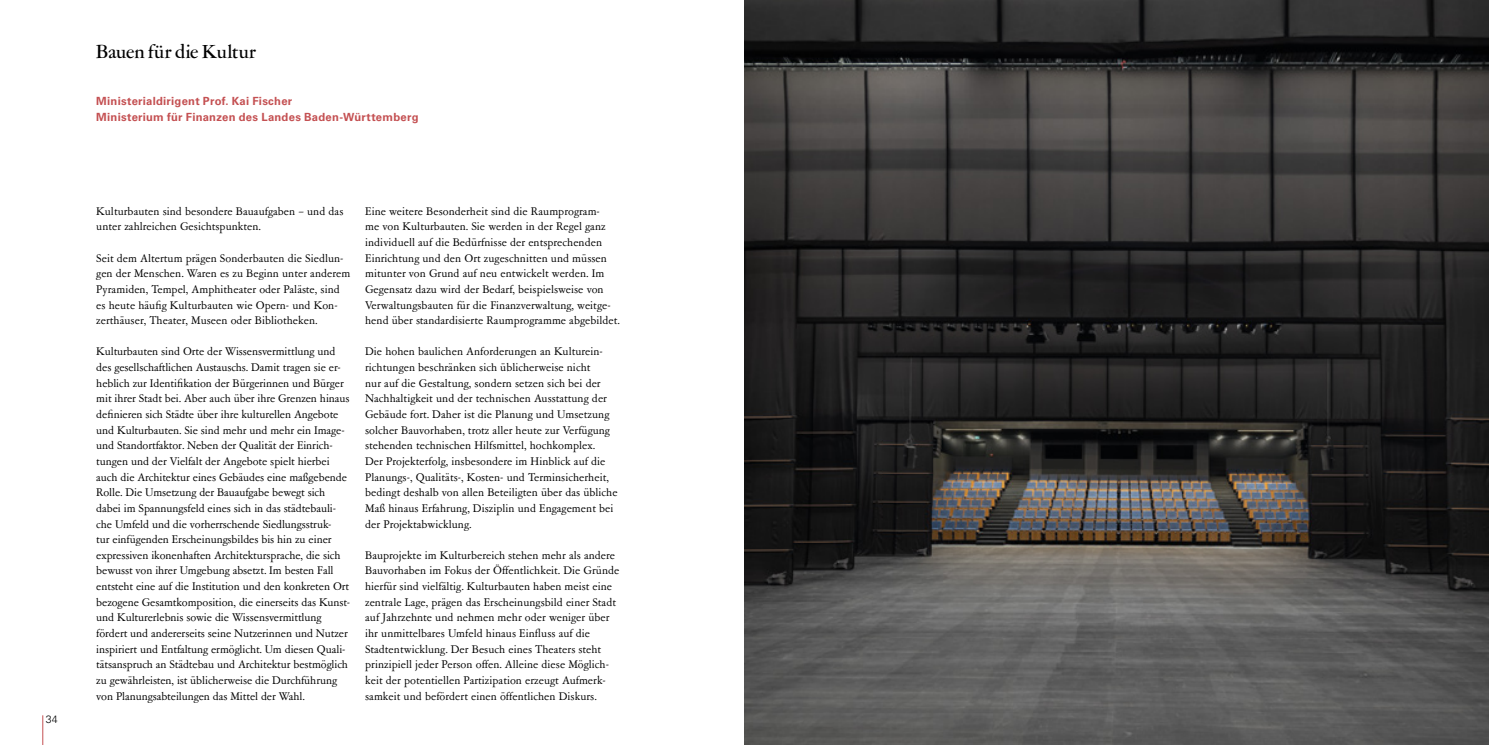
<style>
.page{position:relative;width:1489px;height:745px;background:#fff}
.page>*{position:absolute;margin:0;border:0;box-sizing:border-box;transform-origin:0 0}
._02_Überschrift_inne{font:500 21.25px "Garamont Amst SH";letter-spacing:.01em;color:#000}
._04_Mengentext{font:12.5px/15.6px "Garamont Amst SB";letter-spacing:.005em;color:#000}
._03_Zwischenünbersch{font:700 11.25px "Univers";letter-spacing:.02em;color:#c45052}
.t1{font:300 10.62px "Univers";color:#000}
</style>
<div class="page">
<hr style="left:43px;top:714px;width:1px;height:30px;background:#c45052">
<img style="left:744px;top:0;width:744px;height:744px">
<p class="t1" style="left:46px;top:712px;width:13px">34</p>
<p class="_02_Überschrift_inne" style="left:96px;top:41px;width:161px">Bauen für die Kultur</p>
<p class="_03_Zwischenünbersch" style="left:96px;top:94px;width:197px">Ministerialdirigent Prof. Kai Fischer</p>
<p class="_03_Zwischenünbersch" style="left:96px;top:110px;width:324px">Ministerium für Finanzen des Landes Baden-Württemberg</p>
<p class="_04_Mengentext" style="left:96px;top:203px;width:248px">Kulturbauten sind besondere Bauaufgaben – und das unter zahlreichen Gesichtspunkten.</p>
<p class="_04_Mengentext" style="left:96px;top:250px;width:255px">Seit dem Altertum prägen Sonderbauten die Siedlun&shy;gen der Menschen. Waren es zu Beginn unter anderem Pyramiden, Tempel, Amphitheater oder Paläste, sind es heute häufig Kulturbauten wie Opern- und Kon&shy;zerthäuser, Theater, Museen oder Bibliotheken.</p>
<p class="_04_Mengentext" style="left:96px;top:344px;width:255px">Kulturbauten sind Orte der Wissensvermittlung und des gesellschaftlichen Austauschs. Damit tragen sie er&shy;heblich zur Identifikation der Bürgerinnen und Bürger mit ihrer Stadt bei. Aber auch über ihre Grenzen hinaus definieren sich Städte über ihre kulturellen Angebote und Kulturbauten. Sie sind mehr und mehr ein Image&shy;und Standortfaktor. Neben der Qualität der Einrich&shy;tungen und der Vielfalt der Angebote spielt hierbei auch die Architektur eines Gebäudes eine maßgebende Rolle. Die Umsetzung der Bauaufgabe bewegt sich dabei im Spannungsfeld eines sich in das städtebauli&shy;che Umfeld und die vorherrschende Siedlungsstruk-<br>tur einfügenden Erscheinungsbildes bis hin zu einer expressiven ikonenhaften Architektursprache, die sich bewusst von ihrer Umgebung absetzt. Im besten Fall entsteht eine auf die Institution und den konkreten Ort bezogene Gesamtkomposition, die einerseits das Kunst&shy;und Kulturerlebnis sowie die Wissensvermittlung fördert und andererseits seine Nutzerinnen und Nutzer inspiriert und Entfaltung ermöglicht. Um diesen Quali&shy;tätsanspruch an Städtebau und Architektur bestmöglich zu gewährleisten, ist üblicherweise die Durchführung von Planungsabteilungen das Mittel der Wahl.</p>
<p class="_04_Mengentext" style="left:365px;top:203px;width:256px">Eine weitere Besonderheit sind die Raumprogram-<br>me von Kulturbauten. Sie werden in der Regel ganz individuell auf die Bedürfnisse der entsprechenden Einrichtung und den Ort zugeschnitten und müssen mitunter von Grund auf neu entwickelt werden. Im Gegensatz dazu wird der Bedarf, beispielsweise von Verwaltungsbauten für die Finanzverwaltung, weitge&shy;hend über standardisierte Raumprogramme abgebildet.</p>
<p class="_04_Mengentext" style="left:365px;top:344px;width:254px">Die hohen baulichen Anforderungen an Kulturein&shy;richtungen beschränken sich üblicherweise nicht<br>nur auf die Gestaltung, sondern setzen sich bei der Nachhaltigkeit und der technischen Ausstattung der Gebäude fort. Daher ist die Planung und Umsetzung solcher Bauvorhaben, trotz aller heute zur Verfügung stehenden technischen Hilfsmittel, hochkomplex.<br>Der Projekterfolg, insbesondere im Hinblick auf die Planungs-, Qualitäts-, Kosten- und Terminsicherheit, bedingt deshalb von allen Beteiligten über das übliche Maß hinaus Erfahrung, Disziplin und Engagement bei der Projektabwicklung.</p>
<p class="_04_Mengentext" style="left:365px;top:547px;width:256px">Bauprojekte im Kulturbereich stehen mehr als andere Bauvorhaben im Fokus der Öffentlichkeit. Die Gründe hierfür sind vielfältig. Kulturbauten haben meist eine zentrale Lage, prägen das Erscheinungsbild einer Stadt auf Jahrzehnte und nehmen mehr oder weniger über ihr unmittelbares Umfeld hinaus Einfluss auf die Stadtentwicklung. Der Besuch eines Theaters steht prinzipiell jeder Person offen. Alleine diese Möglich&shy;keit der potentiellen Partizipation erzeugt Aufmerk&shy;samkeit und befördert einen öffentlichen Diskurs.</p>
</div>
